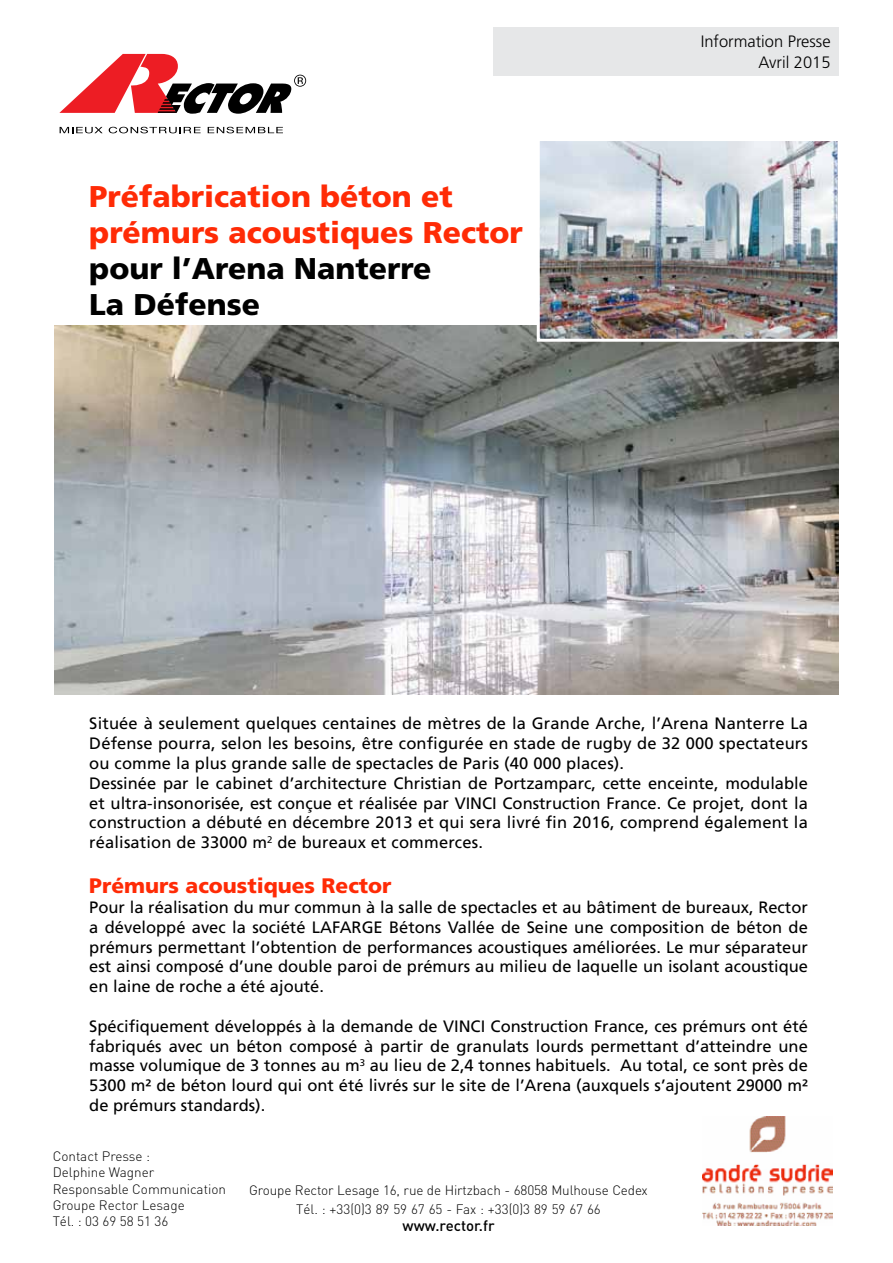
<style>
.page{position:relative;width:893px;height:1263px;background:#fff}
.page>*{position:absolute;margin:0;border:0;box-sizing:border-box;transform-origin:0 0}
.t1{font:900 30px/36px "Frutiger";color:#ff2b06}
.t2{font:900 30px/36px "Frutiger";color:#000}
.t3{font:900 21px "Frutiger";color:#ff2b06}
.t4{font:16.5px/19.8px "Frutiger";letter-spacing:.01em;color:#000;text-align:justify}
.t5{font:300 16.5px/21.6px "Frutiger";color:#000;text-align:right}
.t6{font:500 15px "DIN";color:#000}
.t7{font:300 13.5px/16.2px "DIN";color:#000;text-align:center}
</style>
<div class="page">
<img style="left:702px;top:1117px;width:130px;height:108px">
<div style="left:493px;top:27px;width:346px;height:48px;background:#e6e7e8"></div>
<svg style="left:59px;top:54px;width:247px;height:60px"></svg>
<svg style="left:60px;top:127px;width:43px;height:6px"></svg>
<svg style="left:109px;top:127px;width:92px;height:6px"></svg>
<svg style="left:208px;top:127px;width:75px;height:6px"></svg>
<img style="left:54px;top:325px;width:785px;height:369px">
<img style="left:541px;top:142px;width:295px;height:196px">
<div style="left:537px;top:138px;width:303px;height:204px;border:3px solid #fff"></div>
<h1 class="t1" style="left:89px;top:178px;width:435px">Préfabrication béton et prémurs acoustiques Rector</h1>
<h1 class="t2" style="left:89px;top:250px;width:344px">pour l’Arena Nanterre<br>La Défense</h1>
<p class="t5" style="left:701px;top:30px;width:131px">Information Presse<br>Avril 2015</p>
<p class="t4" style="left:89px;top:714px;width:720px;text-align:left">Située à seulement quelques centaines de mètres de la Grande Arche, l’Arena Nanterre La Défense pourra, selon les besoins, être configurée en stade de rugby de 32 000 spectateurs ou comme la plus grande salle de spectacles de Paris (40 000 places).<br>Dessinée par le cabinet d’architecture Christian de Portzamparc, cette enceinte, modulable et ultra-insonorisée, est conçue et réalisée par VINCI Construction France. Ce projet, dont la construction a débuté en décembre 2013 et qui sera livré fin 2016, comprend également la réalisation de 33000 m<sup>2</sup> de bureaux et commerces.</p>
<p class="t3" style="left:89px;top:873px;width:304px">Prémurs acoustiques Rector</p>
<p class="t4" style="left:89px;top:897px;width:720px">Pour la réalisation du mur commun à la salle de spectacles et au bâtiment de bureaux, Rector a développé avec la société LAFARGE Bétons Vallée de Seine une composition de béton de prémurs permettant l’obtention de performances acoustiques améliorées. Le mur séparateur est ainsi composé d’une double paroi de prémurs au milieu de laquelle un isolant acoustique en laine de roche a été ajouté.</p>
<p class="t4" style="left:89px;top:1016px;width:720px">Spécifiquement développés à la demande de VINCI Construction France, ces prémurs ont été fabriqués avec un béton composé à partir de granulats lourds permettant d’atteindre une masse volumique de 3 tonnes au m<sup>3</sup> au lieu de 2,4 tonnes habituels. Au total, ce sont près de 5300 m² de béton lourd qui ont été livrés sur le site de l’Arena (auxquels s’ajoutent 29000 m² de prémurs standards).</p>
<p class="t7" style="left:53px;top:1148px;width:175px;text-align:left">Contact Presse :<br>Delphine Wagner<br>Responsable Communication<br>Groupe Rector Lesage<br>Tél. : 03 69 58 51 36</p>
<p class="t7" style="left:249px;top:1180px;width:400px;line-height:19px">Groupe Rector Lesage 16, rue de Hirtzbach - 68058 Mulhouse Cedex<br>Tél. : +33(0)3 89 59 67 65 - Fax : +33(0)3 89 59 67 66</p>
<p class="t6" style="left:403px;top:1215px;width:93px">www.rector.fr</p>
</div>
